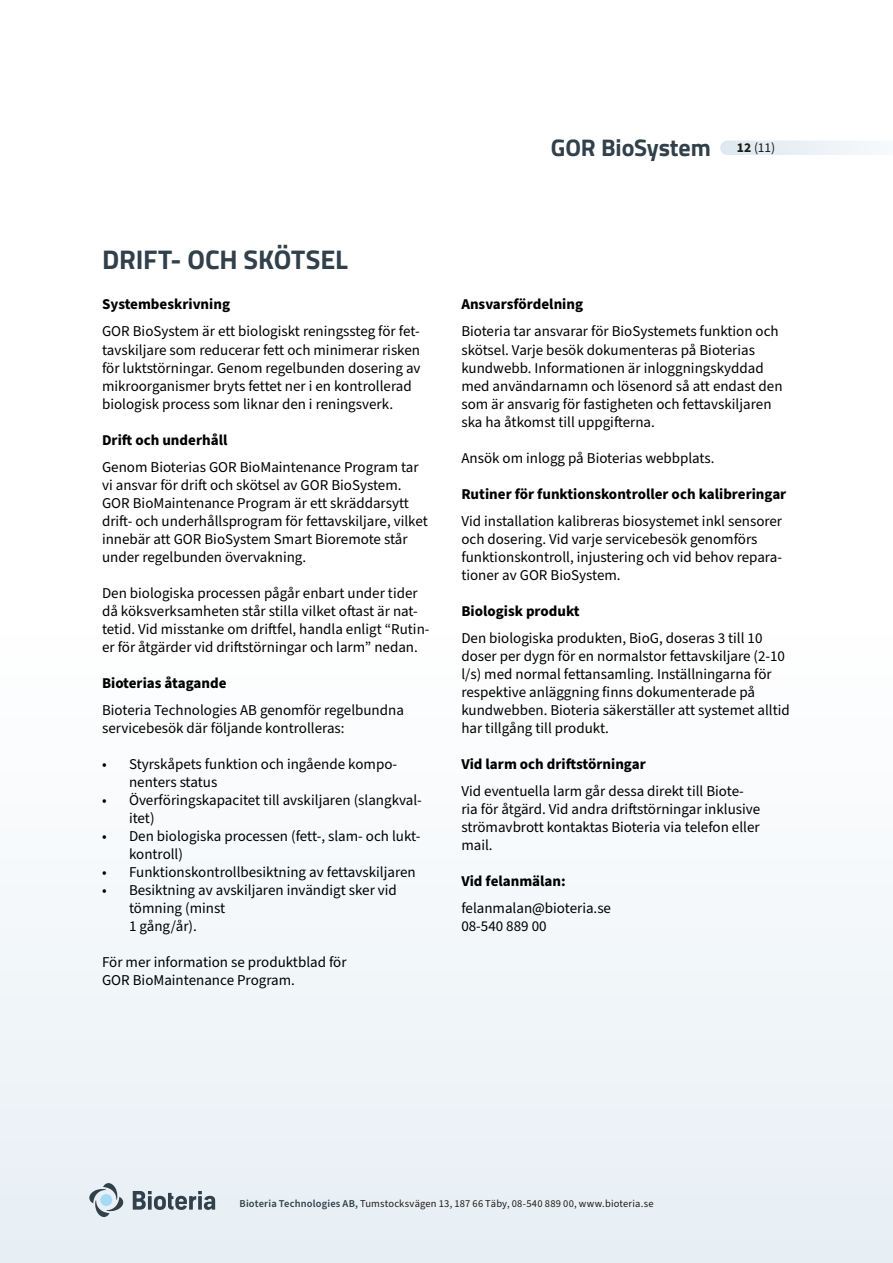
<style>
.page{position:relative;width:893px;height:1263px;background:#fff}
.page>*{position:absolute;margin:0;border:0;box-sizing:border-box;transform-origin:0 0}
.t1{font:700 27px "Cairo";letter-spacing:-.005em;color:#31404a}
.t2{font:700 24px "Cairo";letter-spacing:-.005em;color:#31404a}
.t3{font:15px/18px "Source Sans Pro";color:#000}
.t4{font:700 15px "Source Sans Pro";color:#000}
.t5{font:10.5px "Source Sans Pro";letter-spacing:.02em;color:#1d1b17}
.s1{font-weight:600;color:#31404a}
</style>
<div class="page">
<div style="left:0;top:616px;width:893px;height:647px;background:#f3f7fa"></div>
<div style="left:727px;top:140px;width:166px;height:15px;background:#ebf1f6"></div>
<svg style="left:133px;top:1191px;width:82px;height:19px"></svg>
<svg style="left:87px;top:1183px;width:39px;height:36px"></svg>
<div style="left:100px;top:1194px;width:12px;height:12px;background:#a7dbf5;border-radius:50%"></div>
<h2 class="t2" style="left:551px;top:128px;width:226px">GOR BioSystem <sup>12</sup> <sup>(11)</sup></h2>
<h1 class="t1" style="left:102px;top:238px;width:247px">DRIFT- OCH SKÖTSEL</h1>
<p class="t4" style="left:102px;top:294px;width:130px">Systembeskrivning</p>
<p class="t3" style="left:102px;top:323px;width:320px">GOR BioSystem är ett biologiskt reningssteg för fet&shy;tavskiljare som reducerar fett och minimerar risken för luktstörningar. Genom regelbunden dosering av mikroorganismer bryts fettet ner i en kontrollerad biologisk process som liknar den i reningsverk.</p>
<p class="t4" style="left:102px;top:429px;width:127px">Drift och underhåll</p>
<p class="t3" style="left:102px;top:458px;width:327px">Genom Bioterias GOR BioMaintenance Program tar vi ansvar för drift och skötsel av GOR BioSystem.<br>GOR BioMaintenance Program är ett skräddarsytt drift- och underhållsprogram för fettavskiljare, vilket innebär att GOR BioSystem Smart Bioremote står under regelbunden övervakning.</p>
<p class="t3" style="left:102px;top:584px;width:329px">Den biologiska processen pågår enbart under tider då köksverksamheten står stilla vilket oftast är nat&shy;tetid. Vid misstanke om driftfel, handla enligt “Rutin&shy;er för åtgärder vid driftstörningar och larm” nedan.</p>
<p class="t4" style="left:102px;top:672px;width:126px">Bioterias åtagande</p>
<p class="t3" style="left:102px;top:701px;width:303px">Bioteria Technologies AB genomför regelbundna servicebesök där följande kontrolleras:</p>
<p class="t3" style="left:129px;top:755px;width:270px;text-indent:-27px">• Styrskåpets funktion och ingående kompo&shy;nenters status</p>
<p class="t3" style="left:129px;top:791px;width:294px;text-indent:-27px">• Överföringskapacitet till avskiljaren (slangkval&shy;itet)</p>
<p class="t3" style="left:129px;top:827px;width:293px;text-indent:-27px">• Den biologiska processen (fett-, slam- och lukt&shy;kontroll)</p>
<p class="t3" style="left:102px;top:863px;width:315px">• Funktionskontrollbesiktning av fettavskiljaren</p>
<p class="t3" style="left:129px;top:881px;width:269px;text-indent:-27px">• Besiktning av avskiljaren invändigt sker vid tömning (minst<br>1 gång/år).</p>
<p class="t3" style="left:102px;top:953px;width:246px">För mer information se produktblad för<br>GOR BioMaintenance Program.</p>
<p class="t4" style="left:461px;top:294px;width:123px">Ansvarsfördelning</p>
<p class="t3" style="left:461px;top:323px;width:323px">Bioteria tar ansvarar för BioSystemets funktion och skötsel. Varje besök dokumenteras på Bioterias kundwebb. Informationen är inloggningskyddad med användarnamn och lösenord så att endast den som är ansvarig för fastigheten och fettavskiljaren ska ha åtkomst till uppgifterna.</p>
<p class="t3" style="left:461px;top:449px;width:255px">Ansök om inlogg på Bioterias webbplats.</p>
<p class="t4" style="left:461px;top:483px;width:326px">Rutiner för funktionskontroller och kalibreringar</p>
<p class="t3" style="left:461px;top:512px;width:322px">Vid installation kalibreras biosystemet inkl sensorer och dosering. Vid varje servicebesök genomförs funktionskontroll, injustering och vid behov repara&shy;tioner av GOR BioSystem.</p>
<p class="t4" style="left:461px;top:600px;width:120px">Biologisk produkt</p>
<p class="t3" style="left:461px;top:629px;width:330px">Den biologiska produkten, BioG, doseras 3 till 10 doser per dygn för en normalstor fettavskiljare (2-10 l/s) med normal fettansamling. Inställningarna för respektive anläggning finns dokumenterade på kundwebben. Bioteria säkerställer att systemet alltid har tillgång till produkt.</p>
<p class="t4" style="left:461px;top:753px;width:186px">Vid larm och driftstörningar</p>
<p class="t3" style="left:461px;top:782px;width:300px">Vid eventuella larm går dessa direkt till Biote&shy;ria för åtgärd. Vid andra driftstörningar inklusive strömavbrott kontaktas Bioteria via telefon eller mail.</p>
<p class="t4" style="left:461px;top:870px;width:106px">Vid felanmälan:</p>
<p class="t3" style="left:461px;top:899px;width:151px">felanmalan@bioteria.se<br>08-540 889 00</p>
<p class="t5" style="left:239px;top:1196px;width:416px"><span class="s1">Bioteria Technologies AB,</span> Tumstocksvägen 13, 187 66 Täby, 08-540 889 00, www.bioteria.se</p>
</div>
